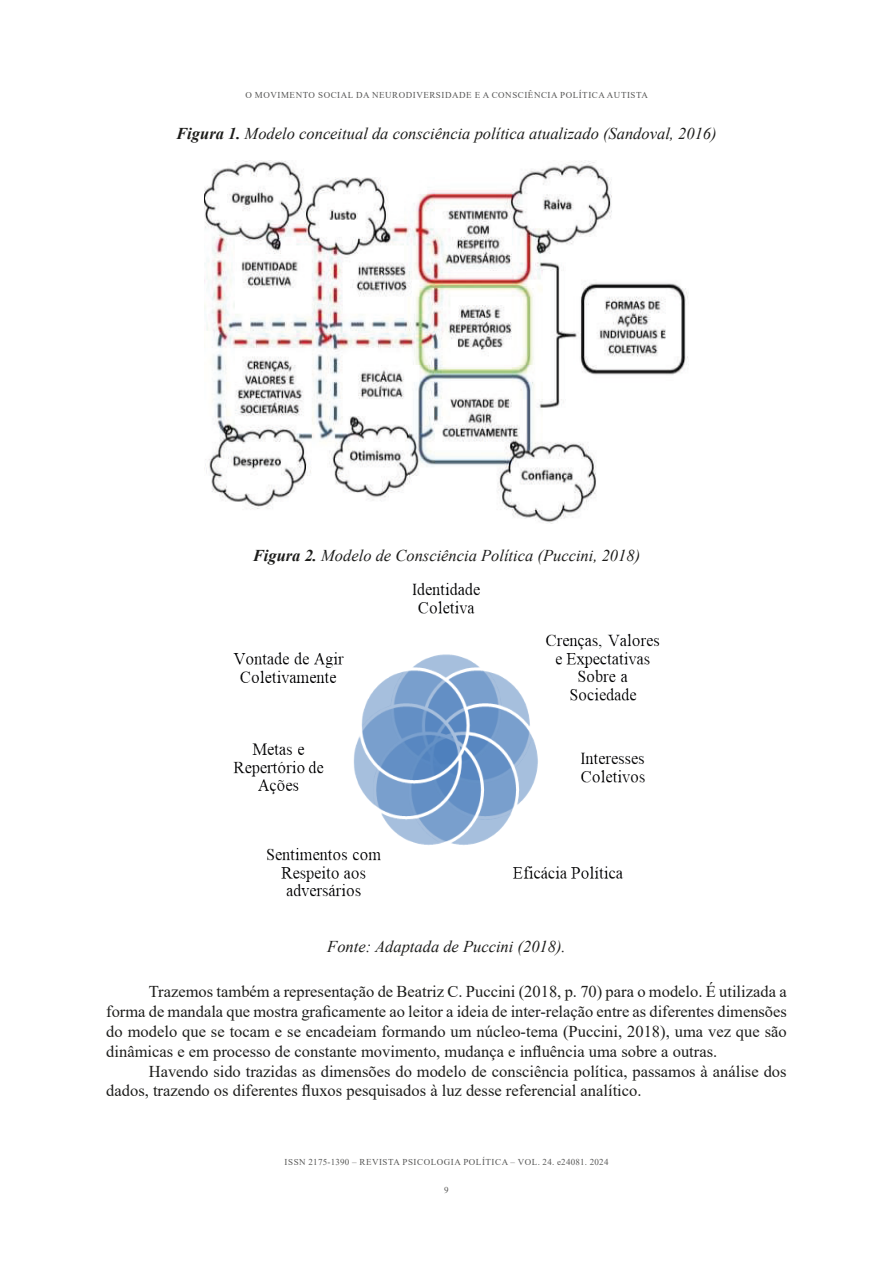
<style>
.page{position:relative;width:893px;height:1263px;background:#fff}
.page>*{position:absolute;margin:0;border:0;box-sizing:border-box;transform-origin:0 0}
.t1{font:16.5px/19.8px "Times New Roman";color:#1d1d1b;text-align:justify}
.t2{font:italic 16.5px "Times New Roman";color:#1d1d1b}
.t3{font:9px "Times New Roman";letter-spacing:.06em;color:#575756}
.s1{font-weight:700}
</style>
<div class="page">
<img style="left:204px;top:160px;width:485px;height:364px">
<img style="left:233px;top:582px;width:427px;height:315px">
<p class="t3" style="left:245px;top:88px;width:404px">O MOVIMENTO SOCIAL DA NEURODIVERSIDADE E A CONSCIÊNCIA POLÍTICA AUTISTA</p>
<p class="t2" style="left:176px;top:122px;width:542px"><span class="s1">Figura 1.</span> Modelo conceitual da consciência política atualizado (Sandoval, 2016)</p>
<p class="t2" style="left:253px;top:544px;width:389px"><span class="s1">Figura 2.</span> Modelo de Consciência Política (Puccini, 2018)</p>
<p class="t2" style="left:327px;top:935px;width:240px">Fonte: Adaptada de Puccini (2018).</p>
<p class="t1" style="left:106px;top:981px;width:682px;text-indent:43px">Trazemos também a representação de Beatriz C. Puccini (2018, p. 70) para o modelo. É utilizada a forma de mandala que mostra graficamente ao leitor a ideia de inter-relação entre as diferentes dimensões do modelo que se tocam e se encadeiam formando um núcleo-tema (Puccini, 2018), uma vez que são dinâmicas e em processo de constante movimento, mudança e influência uma sobre a outras.</p>
<p class="t1" style="left:106px;top:1060px;width:682px;text-indent:43px">Havendo sido trazidas as dimensões do modelo de consciência política, passamos à análise dos dados, trazendo os diferentes fluxos pesquisados à luz desse referencial analítico.</p>
<p class="t3" style="left:285px;top:1156px;width:325px">ISSN 2175-1390 – REVISTA PSICOLOGIA POLÍTICA – VOL. 24. e24081. 2024</p>
<p class="t3" style="left:444px;top:1184px;width:6px">9</p>
</div>
